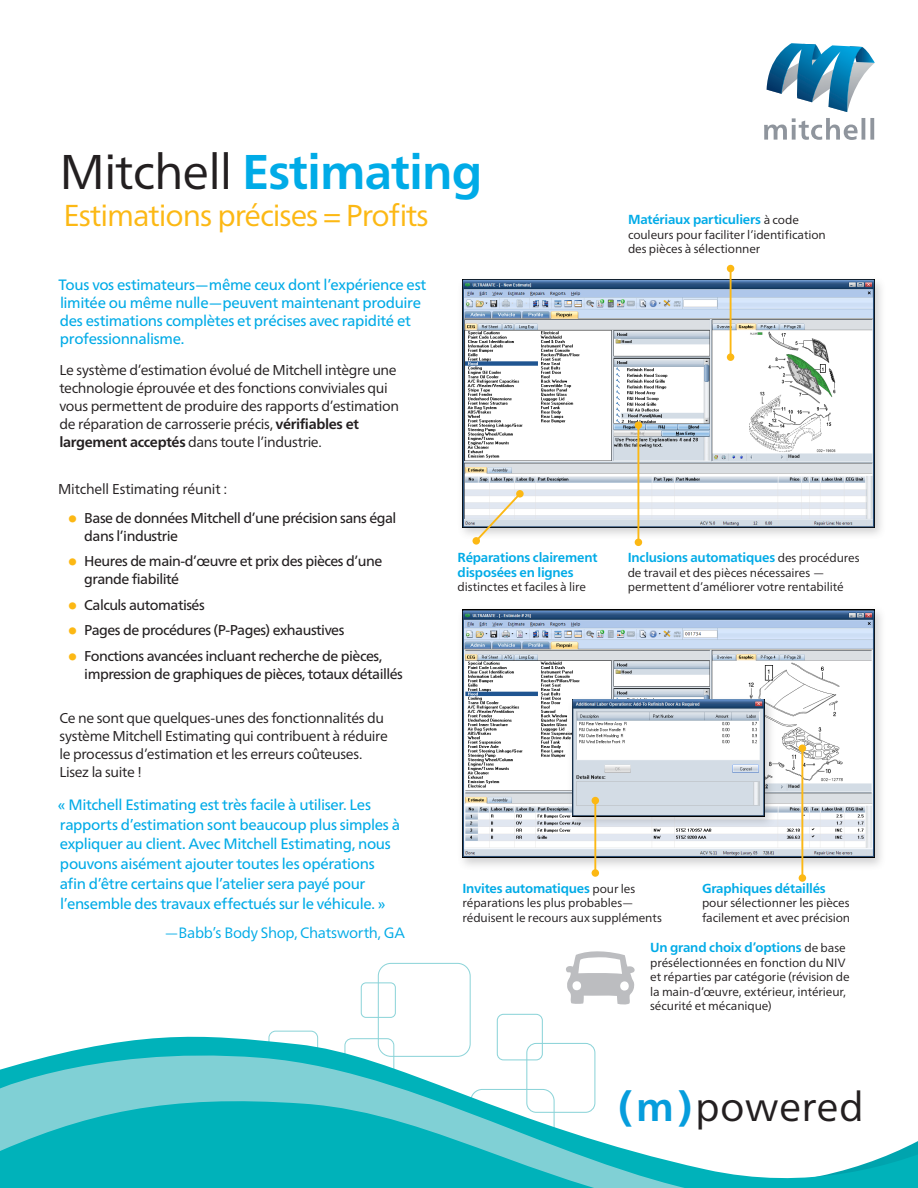
<style>
.page{position:relative;width:918px;height:1188px;background:#fff}
.page>*{position:absolute;margin:0;border:0;box-sizing:border-box;transform-origin:0 0}
.t1{font:700 48.75px "Frutiger Neue LT Pro";letter-spacing:-.02em;color:#00abe7}
.t2{font:40.5px "Frutiger Neue LT Pro";letter-spacing:.01em;color:#231f20}
.SubHead{font:30.3px "Frutiger Neue LT Pro";letter-spacing:-.035em;color:#fcb814}
.Header_Blue_-_Title{font:15px/19.8px "Frutiger Neue LT Pro";letter-spacing:-.025em;color:#00abe7}
.Header_Blue_-_Title-2{font:15px "Frutiger Neue LT Pro";letter-spacing:-.025em;color:#00abe7}
.Body_Copy{font:14.25px/18px "Frutiger Neue LT Pro";letter-spacing:-.025em;color:#231f20}
.Bullet_Text{font:14.25px/18px "Frutiger Neue LT Pro";letter-spacing:-.035em;color:#231f20}
.Header_Blue_-_Title-3{font:700 13.2px/14.4px "Frutiger Neue LT Pro";letter-spacing:-.015em;color:#00abe7}
.Header_Blue_-_Title-4{font:12px/14.4px "Frutiger Neue LT Pro";letter-spacing:-.005em;color:#231f20}
.s1{font-weight:400;color:#231f20}
.s2{font-weight:700}
.s3{font-size:21px;color:#fcb814}
.s4{font-weight:400;font-size:12px;color:#231f20}
.s5{font-weight:700;color:#069ddc}
</style>
<div class="page">
<div style="left:457px;top:605px;width:429px;height:266px;background:#616164;opacity:.29"></div>
<img style="left:462px;top:609px;width:413px;height:249px">
<svg style="left:767px;top:43px;width:108px;height:69px"></svg>
<svg style="left:764px;top:118px;width:110px;height:22px"></svg>
<div style="left:457px;top:276px;width:429px;height:264px;background:#616164;opacity:.29"></div>
<img style="left:462px;top:279px;width:413px;height:248px">
<hr style="left:637px;top:425px;width:2px;height:117px;background:#fcb814">
<div style="left:635px;top:539px;width:7px;height:7px;background:#fcb814;border-radius:50%"></div>
<div style="left:635px;top:421px;width:7px;height:8px;background:#fcb814;border-radius:50%"></div>
<hr style="left:801px;top:748px;width:2px;height:130px;background:#fcb814">
<div style="left:799px;top:745px;width:7px;height:7px;background:#fcb814;border-radius:50%"></div>
<div style="left:799px;top:874px;width:7px;height:8px;background:#fcb814;border-radius:50%"></div>
<svg style="left:474px;top:491px;width:49px;height:53px"></svg>
<div style="left:473px;top:537px;width:7px;height:8px;background:#fcb814;border-radius:50%"></div>
<div style="left:516px;top:490px;width:8px;height:8px;background:#fcb814;border-radius:50%"></div>
<hr style="left:730px;top:269px;width:2px;height:88px;background:#fcb814">
<div style="left:727px;top:265px;width:7px;height:7px;background:#fcb814;border-radius:50%"></div>
<div style="left:727px;top:353px;width:7px;height:8px;background:#fcb814;border-radius:50%"></div>
<div style="left:567px;top:696px;width:209px;height:133px;background:#616164;opacity:.29"></div>
<img style="left:572px;top:700px;width:193px;height:116px">
<hr style="left:594px;top:801px;width:2px;height:72px;background:#fcb814">
<div style="left:592px;top:797px;width:7px;height:7px;background:#fcb814;border-radius:50%"></div>
<div style="left:592px;top:869px;width:7px;height:8px;background:#fcb814;border-radius:50%"></div>
<svg style="left:566px;top:951px;width:69px;height:54px"></svg>
<div style="left:378px;top:963px;width:93px;height:94px;border:1px solid #8ad3d8;border-radius:13px"></div>
<div style="left:361px;top:982px;width:35px;height:36px;border:1px solid #8ad3d8;border-radius:5px"></div>
<svg style="left:50px;top:1027px;width:546px;height:29px"></svg>
<svg style="left:0;top:1056px;width:918px;height:132px"></svg>
<p class="t1" style="left:59px;top:143px;width:425px"><span class="s1">Mitchell</span> Estimating</p>
<p class="SubHead" style="left:64px;top:197px;width:367px">Estimations précises = Profits</p>
<p class="Header_Blue_-_Title" style="left:59px;top:275px;width:369px;line-height:18px">Tous vos estimateurs—même ceux dont l’expérience est limitée ou même nulle—peuvent maintenant produire des estimations complètes et précises avec rapidité et professionnalisme.</p>
<p class="Body_Copy" style="left:59px;top:361px;width:341px">Le système d’estimation évolué de Mitchell intègre une technologie éprouvée et des fonctions conviviales qui vous permettent de produire des rapports d’estimation de réparation de carrosserie précis, <span class="s2">vérifiables et largement acceptés</span> dans toute l’industrie.</p>
<p class="Body_Copy" style="left:58px;top:480px;width:171px">Mitchell Estimating réunit :</p>
<p class="Bullet_Text" style="left:84px;top:509px;width:314px;text-indent:-17px"><span class="s3">•</span> Base de données Mitchell d’une précision sans égal dans l’industrie</p>
<p class="Bullet_Text" style="left:84px;top:552px;width:300px;text-indent:-17px"><span class="s3">•</span> Heures de main-d’œuvre et prix des pièces d’une grande fiabilité</p>
<p class="Bullet_Text" style="left:68px;top:596px;width:139px"><span class="s3">•</span> Calculs automatisés</p>
<p class="Bullet_Text" style="left:68px;top:621px;width:278px"><span class="s3">•</span> Pages de procédures (P-Pages) exhaustives</p>
<p class="Bullet_Text" style="left:84px;top:647px;width:320px;text-indent:-17px"><span class="s3">•</span> Fonctions avancées incluant recherche de pièces, impression de graphiques de pièces, totaux détaillés</p>
<p class="Body_Copy" style="left:59px;top:709px;width:330px">Ce ne sont que quelques-unes des fonctionnalités du système Mitchell Estimating qui contribuent à réduire le processus d’estimation et les erreurs coûteuses.<br>Lisez la suite !</p>
<p class="Header_Blue_-_Title-3" style="left:458px;top:550px;width:141px">Réparations clairement disposées en lignes</p>
<p class="Header_Blue_-_Title-4" style="left:458px;top:580px;width:130px">distinctes et faciles à lire</p>
<p class="Header_Blue_-_Title-3" style="left:628px;top:213px;width:173px">Matériaux particuliers <span class="s4">à code</span></p>
<p class="Header_Blue_-_Title-4" style="left:628px;top:227px;width:199px">couleurs pour faciliter l’identification des pièces à sélectionner</p>
<p class="Header_Blue_-_Title-3" style="left:628px;top:550px;width:233px">Inclusions automatiques <span class="s4">des procédures</span></p>
<p class="Header_Blue_-_Title-4" style="left:628px;top:565px;width:218px">de travail et des pièces nécessaires — permettent d’améliorer votre rentabilité</p>
<p class="Header_Blue_-_Title" style="left:58px;top:794px;width:344px">« Mitchell Estimating est très facile à utiliser. Les rapports d’estimation sont beaucoup plus simples à expliquer au client. Avec Mitchell Estimating, nous pouvons aisément ajouter toutes les opérations afin d’être certains que l’atelier sera payé pour l’ensemble des travaux effectués sur le véhicule. »</p>
<p class="Header_Blue_-_Title-2" style="left:164px;top:923px;width:243px">—Babb’s Body Shop, Chatsworth, GA</p>
<p class="Header_Blue_-_Title-3" style="left:702px;top:881px;width:125px">Graphiques détaillés</p>
<p class="Header_Blue_-_Title-4" style="left:702px;top:896px;width:150px">pour sélectionner les pièces facilement et avec précision</p>
<p class="Header_Blue_-_Title-3" style="left:462px;top:881px;width:174px">Invites automatiques <span class="s4">pour les</span></p>
<p class="Header_Blue_-_Title-4" style="left:462px;top:896px;width:201px">réparations les plus probables— réduisent le recours aux suppléments</p>
<p class="Header_Blue_-_Title-3" style="left:650px;top:940px;width:197px">Un grand choix d’options <span class="s4">de base</span></p>
<p class="Header_Blue_-_Title-4" style="left:650px;top:955px;width:201px">présélectionnées en fonction du NIV et réparties par catégorie (révision de la main-d’œuvre, extérieur, intérieur, sécurité et mécanique)</p>
<p class="t2" style="left:618px;top:1082px;width:247px"><span class="s5">(m)</span>powered</p>
</div>
